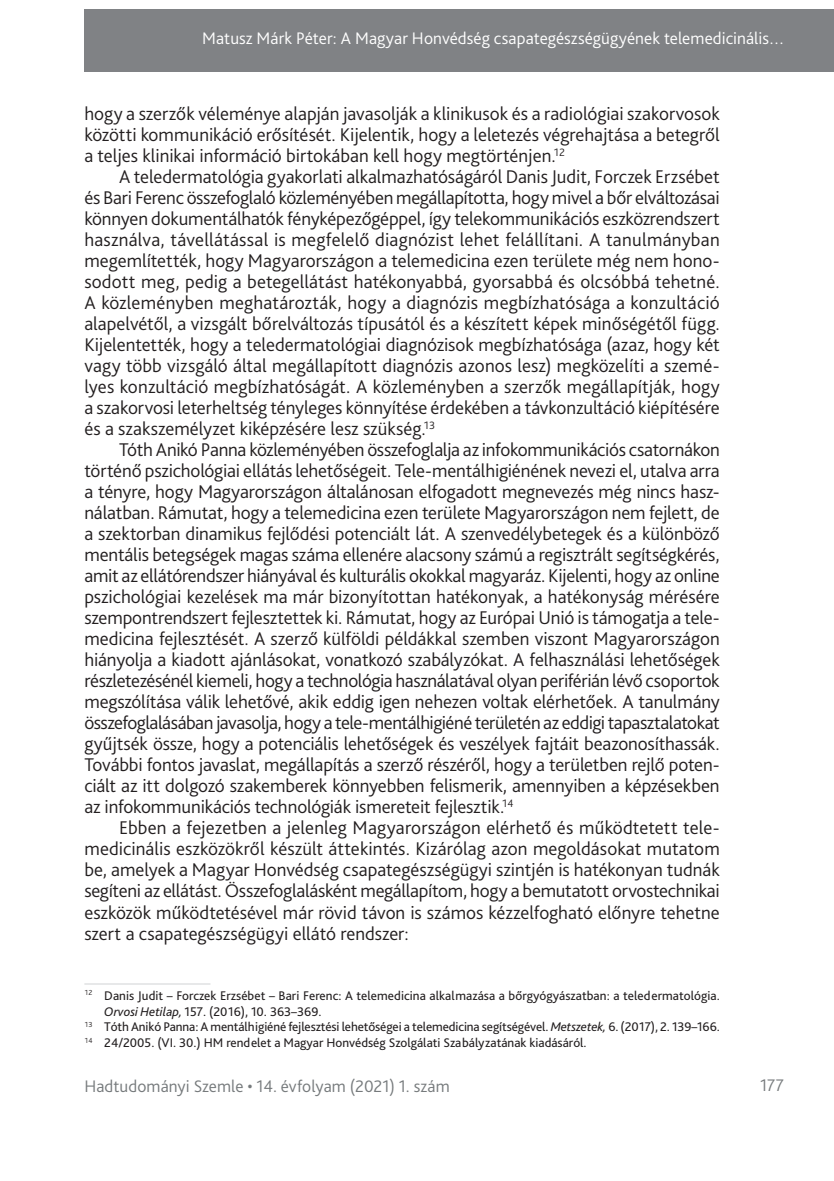
<style>
.page{position:relative;width:834px;height:1181px;background:#fff}
.page>*{position:absolute;margin:0;border:0;box-sizing:border-box;transform-origin:0 0}
.t1{font:300 19.25px/21px "Bliss Pro";letter-spacing:-.005em;color:#231f20;text-align:justify}
.t2{font:300 17.5px "Bliss Pro";letter-spacing:.01em;color:#fff}
.t3{font:300 17.5px "Bliss Pro";letter-spacing:.005em;color:#767a7c}
.t4{font:13.12px "Bliss Pro";color:#231f20}
.s1{font-style:italic}
</style>
<div class="page">
<div style="left:84px;top:9px;width:749px;height:63px;background:#808285"></div>
<hr style="left:84px;top:983px;width:126px;height:1px;background:#d1d2d4">
<p class="t2" style="left:202px;top:27px;width:583px">Matusz Márk Péter: A Magyar Honvédség csapategészségügyének telemedicinális…</p>
<p class="t1" style="left:84px;top:103px;width:637px">hogy a szerzők véleménye alapján javasolják a klinikusok és a radiológiai szakorvosok közötti kommunikáció erősítését. Kijelentik, hogy a leletezés végrehajtása a betegről a teljes klinikai információ birtokában kell hogy megtörténjen.<sup>12</sup></p>
<p class="t1" style="left:84px;top:166px;width:637px;text-align:left;text-indent:35px">A teledermatológia gyakorlati alkalmazhatóságáról Danis Judit, Forczek Erzsébet és Bari Ferenc összefoglaló közleményében megállapította, hogy mivel a bőr elváltozásai könnyen dokumentálhatók fényképezőgéppel, így telekommunikációs eszközrendszert használva, távellátással is megfelelő diagnózist lehet felállítani. A tanulmányban megemlítették, hogy Magyarországon a telemedicina ezen területe még nem hono&shy;sodott meg, pedig a betegellátást hatékonyabbá, gyorsabbá és olcsóbbá tehetné.<br>A közleményben meghatározták, hogy a diagnózis megbízhatósága a konzultáció alapelvétől, a vizsgált bőrelváltozás típusától és a készített képek minőségétől függ.<br>Kijelentették, hogy a teledermatológiai diagnózisok megbízhatósága (azaz, hogy két vagy több vizsgáló által megállapított diagnózis azonos lesz) megközelíti a szemé&shy;lyes konzultáció megbízhatóságát. A közleményben a szerzők megállapítják, hogy a szakorvosi leterheltség tényleges könnyítése érdekében a távkonzultáció kiépítésére és a szakszemélyzet kiképzésére lesz szükség.<sup>13</sup></p>
<p class="t1" style="left:84px;top:439px;width:637px;text-align:left;text-indent:35px">Tóth Anikó Panna közleményében összefoglalja az infokommunikációs csatornákon történő pszichológiai ellátás lehetőségeit. Tele-mentálhigiénének nevezi el, utalva arra a tényre, hogy Magyarországon általánosan elfogadott megnevezés még nincs hasz&shy;nálatban. Rámutat, hogy a telemedicina ezen területe Magyarországon nem fejlett, de a szektorban dinamikus fejlődési potenciált lát. A szenvedélybetegek és a különböző mentális betegségek magas száma ellenére alacsony számú a regisztrált segítségkérés, amit az ellátórendszer hiányával és kulturális okokkal magyaráz. Kijelenti, hogy az online pszichológiai kezelések ma már bizonyítottan hatékonyak, a hatékonyság mérésére szempontrendszert fejlesztettek ki. Rámutat, hogy az Európai Unió is támogatja a tele&shy;medicina fejlesztését. A szerző külföldi példákkal szemben viszont Magyarországon hiányolja a kiadott ajánlásokat, vonatkozó szabályzókat. A felhasználási lehetőségek részletezésénél kiemeli, hogy a technológia használatával olyan periférián lévő csoportok megszólítása válik lehetővé, akik eddig igen nehezen voltak elérhetőek. A tanulmány összefoglalásában javasolja, hogy a tele-mentálhigiéné területén az eddigi tapasztalatokat gyűjtsék össze, hogy a potenciális lehetőségek és veszélyek fajtáit beazonosíthassák.<br>További fontos javaslat, megállapítás a szerző részéről, hogy a területben rejlő poten&shy;ciált az itt dolgozó szakemberek könnyebben felismerik, amennyiben a képzésekben az infokommunikációs technológiák ismereteit fejlesztik.<sup>14</sup></p>
<p class="t1" style="left:84px;top:817px;width:637px;text-indent:35px">Ebben a fejezetben a jelenleg Magyarországon elérhető és működtetett tele&shy;medicinális eszközökről készült áttekintés. Kizárólag azon megoldásokat mutatom be, amelyek a Magyar Honvédség csapategészségügyi szintjén is hatékonyan tudnák segíteni az ellátást. Összefoglalásként megállapítom, hogy a bemutatott orvostechnikai eszközök működtetésével már rövid távon is számos kézzelfogható előnyre tehetne szert a csapategészségügyi ellátó rendszer:</p>
<p class="t4" style="left:84px;top:987px;width:637px"><sup>12</sup> Danis Judit – Forczek Erzsébet – Bari Ferenc: A telemedicina alkalmazása a bőrgyógyászatban: a teledermatológia.</p>
<p class="t4" style="left:104px;top:1003px;width:219px"><span class="s1">Orvosi Hetilap,</span> 157. (2016), 10. 363–369.</p>
<p class="t4" style="left:84px;top:1018px;width:636px"><sup>13</sup> Tóth Anikó Panna: A mentálhigiéné fejlesztési lehetőségei a telemedicina segítségével. <span class="s1">Metszetek,</span> 6. (2017), 2. 139–166.</p>
<p class="t4" style="left:84px;top:1034px;width:503px"><sup>14</sup> 24/2005. (VI. -30.) HM rendelet a Magyar Honvédség Szolgálati Szabályzatának kiadásáról.</p>
<p class="t3" style="left:84px;top:1075px;width:367px">Hadtudományi Szemle • 14. évfolyam (2021) 1. szám</p>
<p class="t3" style="left:760px;top:1074px;width:25px">177</p>
</div>
